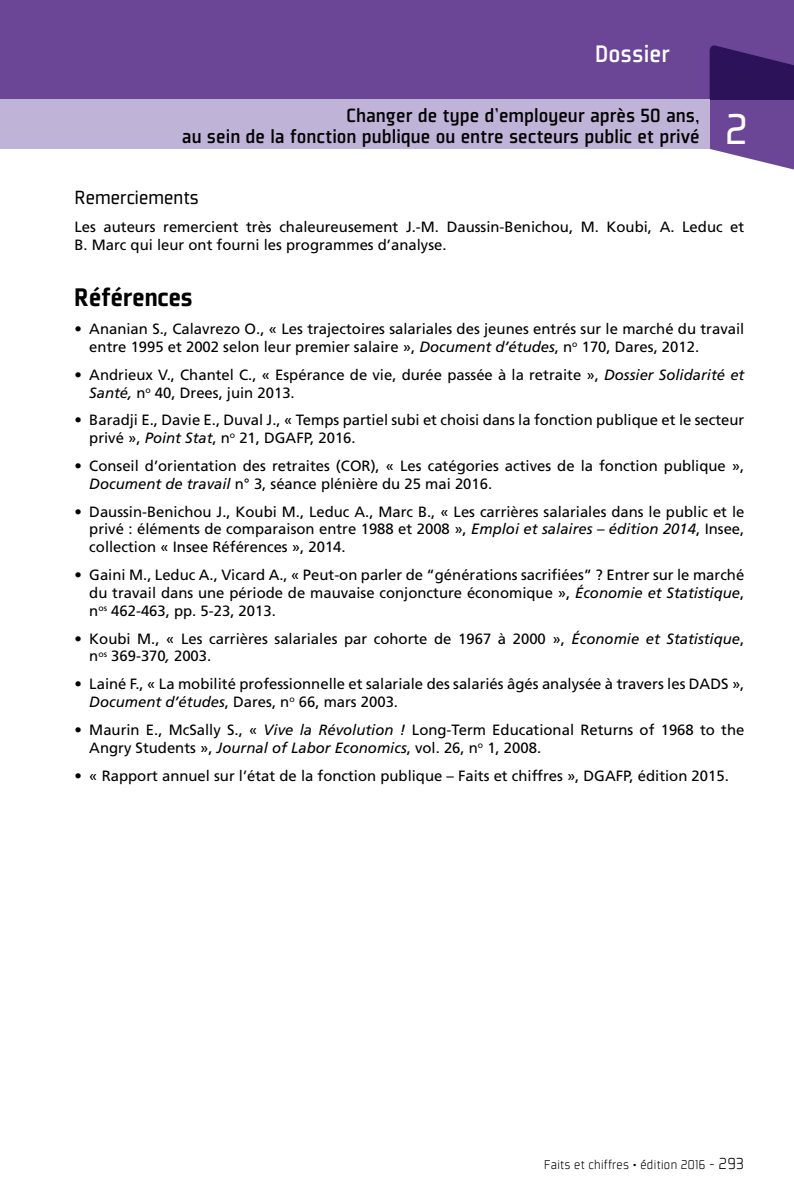
<style>
.page{position:relative;width:794px;height:1191px;background:#fff}
.page>*{position:absolute;margin:0;border:0;box-sizing:border-box;transform-origin:0 0}
.t1{font:47.25px "Plexes";color:#fff}
.t2{font:900 28px "Plexes";color:#000}
.t3{font:500 26.25px "Plexes";color:#fff}
.t4{font:500 21px/21px "Plexes";color:#000;text-align:right}
.t5{font:21px "Plexes";letter-spacing:-.025em;color:#000}
.t6{font:14.88px/17.8px "Frutiger LT Std";color:#000}
.t7{font:300 14px "Plexes";letter-spacing:-.02em;color:#000}
.s1{font-style:italic}
.s2{font-size:17.5px}
</style>
<div class="page">
<div style="left:0;top:0;width:794px;height:99px;background:#6b4596"></div>
<svg style="left:709px;top:45px;width:85px;height:125px"></svg>
<div style="left:0;top:99px;width:709px;height:50px;background:#c0b3d8"></div>
<h3 class="t3" style="left:595px;top:40px;width:76px">Dossier</h3>
<h3 class="t4" style="left:182px;top:105px;width:519px">Changer de type d’employeur après 50 ans,<br>au sein de la fonction publique ou entre secteurs public et privé</h3>
<h1 class="t1" style="left:724px;top:104px;width:25px">2</h1>
<h3 class="t5" style="left:74px;top:187px;width:126px">Remerciements</h3>
<p class="t6" style="left:74px;top:218px;width:671px">Les auteurs remercient très chaleureusement J.‑M. Daussin‑Benichou, M. Koubi, A. Leduc et<br>B. Marc qui leur ont fourni les programmes d’analyse.</p>
<h2 class="t2" style="left:74px;top:282px;width:120px">Références</h2>
<p class="t6" style="left:89px;top:320px;width:656px;text-indent:-15px">• Ananian S., Calavrezo O., « Les trajectoires salariales des jeunes entrés sur le marché du travail entre 1995 et 2002 selon leur premier salaire », <span class="s1">Document d’études</span>, n<sup>o</sup> 170, Dares, 2012.</p>
<p class="t6" style="left:89px;top:366px;width:656px;text-indent:-15px">• Andrieux V., Chantel C., « Espérance de vie, durée passée à la retraite », <span class="s1">Dossier Solidarité et<br>Santé,</span> n<sup>o</sup> 40, Drees, juin 2013.</p>
<p class="t6" style="left:89px;top:411px;width:656px;text-indent:-15px">• Baradji E., Davie E., Duval J., « Temps partiel subi et choisi dans la fonction publique et le secteur privé », <span class="s1">Point Stat</span>, n<sup>o</sup> 21, DGAFP, 2016.</p>
<p class="t6" style="left:89px;top:457px;width:656px;text-indent:-15px">• Conseil d’orientation des retraites (COR), « Les catégories actives de la fonction publique »,<br><span class="s1">Document de travail</span> n° 3, séance plénière du 25 mai 2016.</p>
<p class="t6" style="left:89px;top:502px;width:656px;text-align:justify;text-indent:-15px">• Daussin‑Benichou J., Koubi M., Leduc A., Marc B., « Les carrières salariales dans le public et le privé : éléments de comparaison entre 1988 et 2008 », <span class="s1">Emploi et salaires – édition 2014</span>, Insee, collection « Insee Références », 2014.</p>
<p class="t6" style="left:89px;top:566px;width:656px;text-align:justify;text-indent:-15px">• Gaini M., Leduc A., Vicard A., « Peut‑on parler de “générations sacrifiées” ? Entrer sur le marché du travail dans une période de mauvaise conjoncture économique », <span class="s1">Économie et Statistique</span>, n<sup>os</sup> 462‑463, pp. 5‑23, 2013.</p>
<p class="t6" style="left:89px;top:629px;width:656px;text-indent:-15px">• Koubi M., « Les carrières salariales par cohorte de 1967 à 2000 », <span class="s1">Économie et Statistique</span>, n<sup>os</sup> 369‑370<span class="s1">,</span> 2003.</p>
<p class="t6" style="left:89px;top:675px;width:656px;text-indent:-15px">• Lainé F., « La mobilité professionnelle et salariale des salariés âgés analysée à travers les DADS »,<br><span class="s1">Document d’études</span>, Dares, n<sup>o</sup> 66, mars 2003.</p>
<p class="t6" style="left:89px;top:721px;width:656px;text-indent:-15px">• Maurin E., McSally S., « <span class="s1">Vive la Révolution !</span> Long‑Term Educational Returns of 1968 to the<br>Angry Students », <span class="s1">Journal of Labor Economics</span>, vol. 26, n<sup>o</sup> 1, 2008.</p>
<p class="t6" style="left:74px;top:766px;width:656px">• « Rapport annuel sur l’état de la fonction publique – Faits et chiffres », DGAFP, édition 2015.</p>
<p class="t7" style="left:543px;top:1157px;width:202px">Faits et chiffres • édition 2016 - <span class="s2">293</span></p>
</div>
